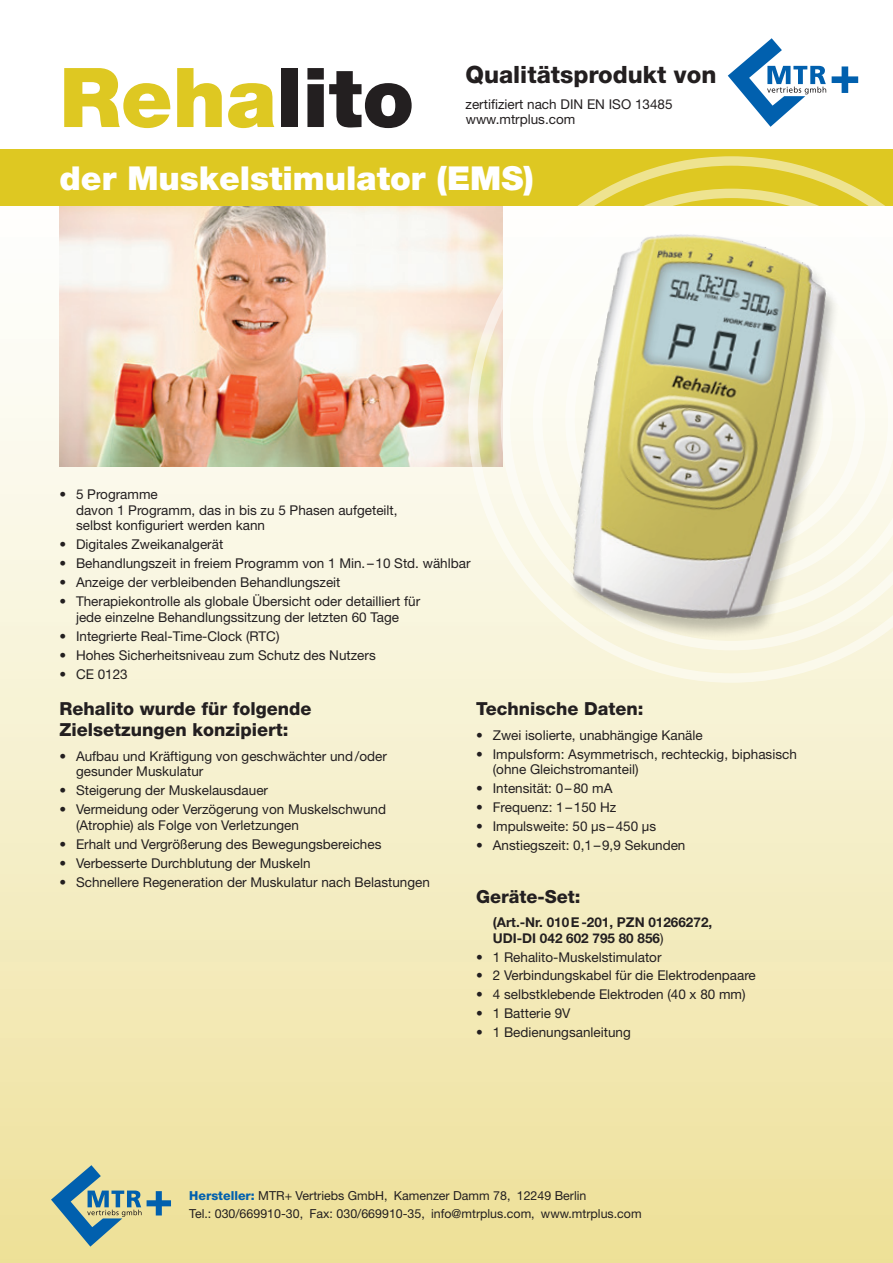
<style>
.page{position:relative;width:893px;height:1263px;background:#fff}
.page>*{position:absolute;margin:0;border:0;box-sizing:border-box;transform-origin:0 0}
.t1{font:900 82.5px "Helvetica Neue";color:#dec822}
.t2{font:900 33px "Helvetica Neue";color:#fff}
.t3{font:800 23.85px "Helvetica Neue";color:#231f20}
.t4{font:800 18px/21px "Helvetica Neue";color:#231f20}
.t5{font:13.5px/15.8px "Helvetica Neue";color:#231f20}
.t6{font:700 13.5px/15.8px "Helvetica Neue";color:#231f20}
.t7{font:12.45px/17.4px "Helvetica Neue";color:#231f20}
.s1{color:#231f20}
.s2{font-family:"Helvetica Neue LT Std";font-weight:400}
.s3{font-weight:800;color:#0160ae}
</style>
<div class="page">
<div style="left:0;top:149px;width:893px;height:1114px;background:linear-gradient(to bottom,#fff,#eee29d)"></div>
<img style="left:60px;top:205px;width:408px;height:261px">
<svg style="left:832px;top:66px;width:26px;height:27px"></svg>
<svg style="left:728px;top:38px;width:98px;height:89px"></svg>
<svg style="left:51px;top:1165px;width:120px;height:81px"></svg>
<div style="left:0;top:149px;width:893px;height:56px;background:#dec822"></div>
<svg style="left:468px;top:156px;width:425px;height:527px"></svg>
<img style="left:528px;top:201px;width:343px;height:462px">
<h1 class="t1" style="left:60px;top:48px;width:356px">Reha<span class="s1">lito</span></h1>
<h3 class="t3" style="left:465px;top:60px;width:253px">Qualitätsprodukt von</h3>
<p class="t5" style="left:465px;top:96px;width:208px">zertifiziert nach DIN EN ISO 13485</p>
<p class="t5" style="left:466px;top:111px;width:111px">www.mtrplus.com</p>
<h2 class="t2" style="left:60px;top:158px;width:476px">der Muskelstimulator (EMS)</h2>
<p class="t5" style="left:76px;top:486px;width:323px;text-indent:-16px">• 5 Programme<br>davon 1 Programm, das in bis zu 5 Phasen aufgeteilt, selbst konfiguriert werden kann</p>
<p class="t5" style="left:60px;top:536px;width:165px">• Digitales Zweikanalgerät</p>
<p class="t5" style="left:60px;top:555px;width:412px">• Behandlungszeit in freiem Programm von 1 Min.–10 Std. wählbar</p>
<p class="t5" style="left:60px;top:574px;width:283px">• Anzeige der verbleibenden Behandlungszeit</p>
<p class="t5" style="left:60px;top:593px;width:362px;text-align:center">• Therapiekontrolle als globale Übersicht oder detailliert für jede einzelne Behandlungssitzung der letzten 60 Tage</p>
<p class="t5" style="left:60px;top:628px;width:221px">• Integrierte Real-Time-Clock (RTC)</p>
<p class="t5" style="left:60px;top:647px;width:318px">• Hohes Sicherheitsniveau zum Schutz des Nutzers</p>
<p class="t5" style="left:60px;top:666px;width:70px">• CE 0123</p>
<h3 class="t4" style="left:60px;top:698px;width:254px">Rehalito wurde für folgende<br>Zielsetzungen konzipiert:</h3>
<p class="t5" style="left:76px;top:748px;width:312px;text-indent:-16px">• Aufbau und Kräftigung von geschwächter und/oder gesunder Muskulatur</p>
<p class="t5" style="left:60px;top:782px;width:210px">• Steigerung der Muskelausdauer</p>
<p class="t5" style="left:76px;top:801px;width:312px;text-indent:-16px">• Vermeidung oder Verzögerung von Muskelschwund (Atrophie) als Folge von Verletzungen</p>
<p class="t5" style="left:60px;top:836px;width:323px">• Erhalt und Vergrößerung des Bewegungsbereiches</p>
<p class="t5" style="left:60px;top:855px;width:253px">• Verbesserte Durchblutung der Muskeln</p>
<p class="t5" style="left:60px;top:874px;width:372px">• Schnellere Regeneration der Muskulatur nach Belastungen</p>
<h3 class="t4" style="left:476px;top:698px;width:169px">Technische Daten:</h3>
<p class="t5" style="left:476px;top:727px;width:228px">• Zwei isolierte, unabhängige Kanäle</p>
<p class="t5" style="left:493px;top:746px;width:306px;text-indent:-16px">• Impulsform: Asymmetrisch, rechteckig, biphasisch (ohne Gleichstromanteil)</p>
<p class="t5" style="left:476px;top:780px;width:138px">• Intensität: 0–80 mA</p>
<p class="t5" style="left:476px;top:799px;width:142px">• Frequenz: 1–150 Hz</p>
<p class="t5" style="left:476px;top:818px;width:181px">• Impulsweite: 50 μs –450 μs</p>
<p class="t5" style="left:476px;top:837px;width:211px">• Anstiegszeit: 0,1–9,9 Sekunden</p>
<h3 class="t4" style="left:476px;top:885px;width:106px">Geräte-Set:</h3>
<p class="t6" style="left:493px;top:914px;width:221px">(Art.-Nr. 010E-201, PZN 01266272,<br>UDI-DI 042 602 795 80 856<span class="s2">)</span></p>
<p class="t5" style="left:476px;top:949px;width:187px">• 1 Rehalito-Muskelstimulator</p>
<p class="t5" style="left:476px;top:967px;width:281px">• 2 Verbindungskabel für die Elektrodenpaare</p>
<p class="t5" style="left:476px;top:986px;width:271px">• 4 selbstklebende Elektroden (40 x 80 mm)</p>
<p class="t5" style="left:476px;top:1005px;width:96px">• 1 Batterie 9V</p>
<p class="t5" style="left:476px;top:1024px;width:156px">• 1 Bedienungsanleitung</p>
<p class="t7" style="left:189px;top:1187px;width:454px"><span class="s3">Hersteller:</span> MTR+ Vertriebs GmbH, Kamenzer Damm 78, 12249 Berlin<br>Tel.: 030/669910-30, Fax: 030/669910-35, info@mtrplus.com, www.mtrplus.com</p>
</div>
